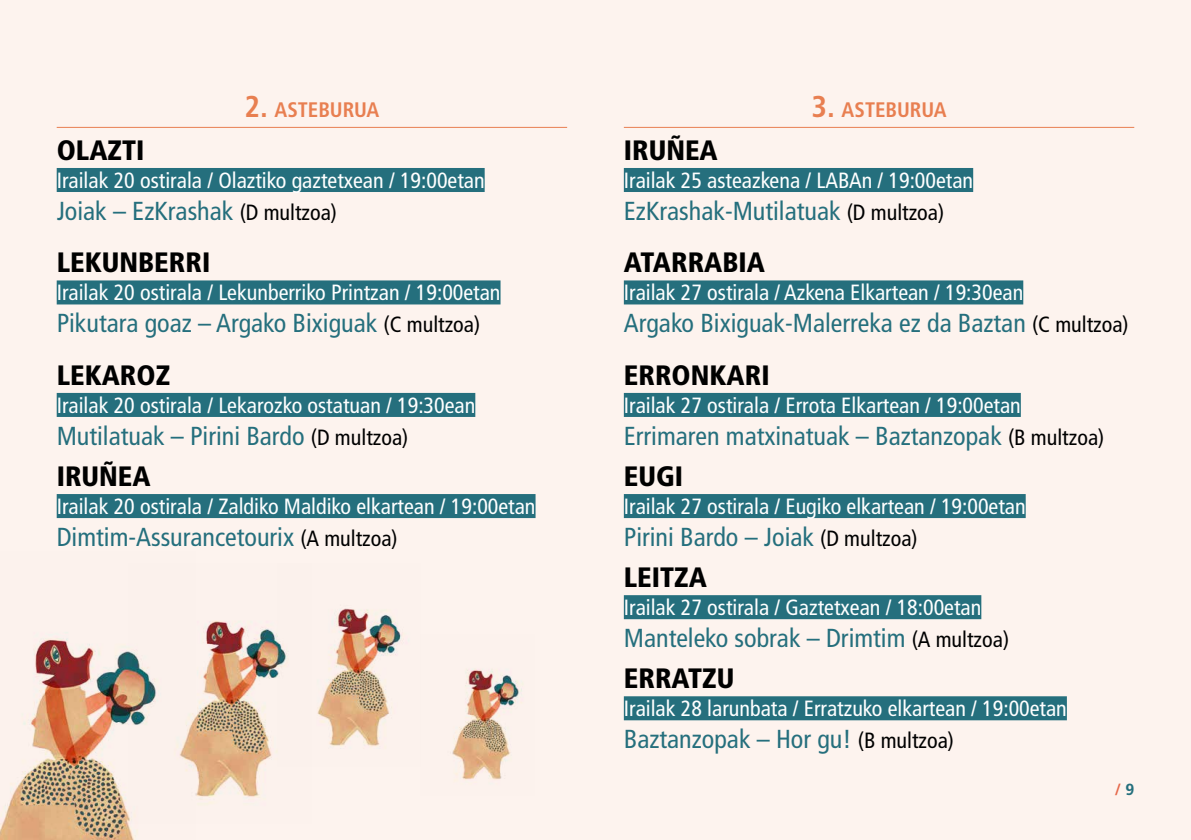
<style>
.page{position:relative;width:1191px;height:840px;background:#fff}
.page>*{position:absolute;margin:0;border:0;box-sizing:border-box;transform-origin:0 0}
.t1{font:900 condensed 28px "Frutiger LT Std";color:#000}
.t2{font:condensed 26px "Frutiger LT Std";color:#256f7d}
.t3{font:condensed 22px "Frutiger LT Std";color:#fff}
.t4{font:700 condensed 21px "Frutiger LT Std";color:#e87f51}
.t5{font:700 16px "Frutiger LT Std";color:#e5684b}
.s1{font-size:30px}
.s2{font-size:22px;color:#000}
.s3{color:#256f7d}
</style>
<div class="page">
<div style="left:0;top:0;width:1191px;height:839px;background:#fdf3ee"></div>
<div style="left:57px;top:168px;width:427px;height:24px;background:#256f7d"></div>
<div style="left:57px;top:280px;width:443px;height:24px;background:#256f7d"></div>
<div style="left:57px;top:392px;width:418px;height:24px;background:#256f7d"></div>
<div style="left:57px;top:493px;width:478px;height:24px;background:#256f7d"></div>
<hr style="left:57px;top:127px;width:510px;height:1px;background:#e87f51">
<div style="left:624px;top:168px;width:349px;height:24px;background:#256f7d"></div>
<div style="left:624px;top:280px;width:399px;height:24px;background:#256f7d"></div>
<div style="left:624px;top:392px;width:396px;height:24px;background:#256f7d"></div>
<div style="left:624px;top:493px;width:401px;height:24px;background:#256f7d"></div>
<div style="left:624px;top:595px;width:357px;height:24px;background:#256f7d"></div>
<div style="left:624px;top:696px;width:442px;height:24px;background:#256f7d"></div>
<hr style="left:624px;top:127px;width:510px;height:1px;background:#e87f51">
<img style="left:0;top:632px;width:138px;height:207px">
<img style="left:128px;top:621px;width:150px;height:202px">
<img style="left:278px;top:608px;width:131px;height:141px">
<img style="left:452px;top:669px;width:70px;height:111px">
<p class="t4" style="left:244px;top:97px;width:136px"><span class="s1">2.</span> ASTEBURUA</p>
<p class="t1" style="left:57px;top:133px;width:89px">OLAZTI</p>
<p class="t3" style="left:57px;top:167px;width:429px">Irailak 20 ostirala / Olaztiko gaztetxean / 19:00etan</p>
<p class="t2" style="left:57px;top:195px;width:282px">Joiak – EzKrashak <span class="s2">(D multzoa)</span></p>
<p class="t1" style="left:57px;top:246px;width:155px">LEKUNBERRI</p>
<p class="t3" style="left:57px;top:280px;width:445px">Irailak 20 ostirala / Lekunberriko Printzan / 19:00etan</p>
<p class="t2" style="left:57px;top:308px;width:425px">Pikutara goaz – Argako Bixiguak <span class="s2">(C multzoa)</span></p>
<p class="t1" style="left:57px;top:358px;width:115px">LEKAROZ</p>
<p class="t3" style="left:57px;top:392px;width:420px">Irailak 20 ostirala / Lekarozko ostatuan / 19:30ean</p>
<p class="t2" style="left:57px;top:420px;width:353px">Mutilatuak – Pirini Bardo <span class="s2">(D multzoa)</span></p>
<p class="t1" style="left:57px;top:459px;width:95px">IRUÑEA</p>
<p class="t3" style="left:57px;top:493px;width:480px">Irailak 20 ostirala / Zaldiko Maldiko elkartean / 19:00etan</p>
<p class="t2" style="left:57px;top:521px;width:342px">Dimtim-Assurancetourix <span class="s2">(A multzoa)</span></p>
<p class="t4" style="left:811px;top:97px;width:136px"><span class="s1">3.</span> ASTEBURUA</p>
<p class="t1" style="left:624px;top:133px;width:95px">IRUÑEA</p>
<p class="t3" style="left:624px;top:167px;width:351px">Irailak 25 asteazkena / LABAn / 19:00etan</p>
<p class="t2" style="left:624px;top:195px;width:322px">EzKrashak-Mutilatuak <span class="s2">(D multzoa)</span></p>
<p class="t1" style="left:624px;top:246px;width:143px">ATARRABIA</p>
<p class="t3" style="left:624px;top:280px;width:401px">Irailak 27 ostirala / Azkena Elkartean / 19:30ean</p>
<p class="t2" style="left:624px;top:308px;width:506px">Argako Bixiguak-Malerreka ez da Baztan <span class="s2">(C multzoa)</span></p>
<p class="t1" style="left:624px;top:358px;width:147px">ERRONKARI</p>
<p class="t3" style="left:624px;top:392px;width:398px">Irailak 27 ostirala / Errota Elkartean / 19:00etan</p>
<p class="t2" style="left:624px;top:420px;width:482px">Errimaren matxinatuak – Baztanzopak <span class="s2">(B multzoa)</span></p>
<p class="t1" style="left:624px;top:459px;width:61px">EUGI</p>
<p class="t3" style="left:624px;top:493px;width:403px">Irailak 27 ostirala / Eugiko elkartean / 19:00etan</p>
<p class="t2" style="left:624px;top:521px;width:295px">Pirini Bardo – Joiak <span class="s2">(D multzoa)</span></p>
<p class="t1" style="left:624px;top:560px;width:84px">LEITZA</p>
<p class="t3" style="left:624px;top:594px;width:359px">Irailak 27 ostirala / Gaztetxean / 18:00etan</p>
<p class="t2" style="left:624px;top:622px;width:387px">Manteleko sobrak – Drimtim <span class="s2">(A multzoa)</span></p>
<p class="t1" style="left:624px;top:661px;width:112px">ERRATZU</p>
<p class="t3" style="left:624px;top:695px;width:444px">Irailak 28 larunbata / Erratzuko elkartean / 19:00etan</p>
<p class="t2" style="left:624px;top:723px;width:332px">Baztanzopak – Hor gu! <span class="s2">(B multzoa)</span></p>
<p class="t5" style="left:1114px;top:779px;width:21px">/ <span class="s3">9</span></p>
</div>
